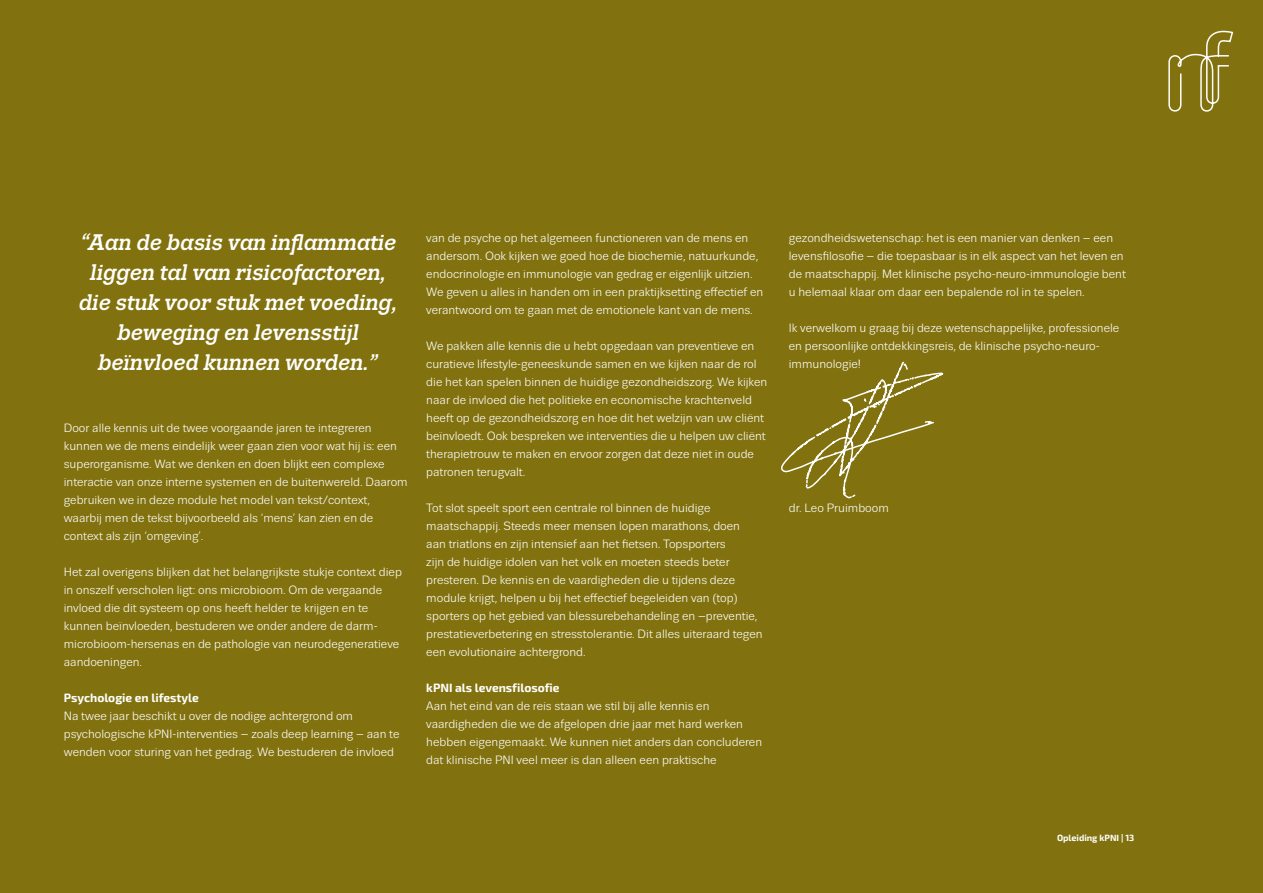
<style>
.page{position:relative;width:1263px;height:893px;background:#82720f}
.page>*{position:absolute;margin:0;border:0;box-sizing:border-box;transform-origin:0 0}
.t1{font:italic 500 22.5px/30px "Trivia Slab";color:#fff;text-align:center}
.t2{font:12px/18px "Trivia Sans";color:#fff}
.t3{font:700 12px "Exo 2";color:#fff}
.t4{font:700 9px "Exo 2";color:#fff}
</style>
<div class="page">
<svg style="left:1168px;top:30px;width:66px;height:82px"></svg>
<svg style="left:781px;top:361px;width:163px;height:138px"></svg>
<h1 class="t1" style="left:79px;top:227px;width:320px">“Aan de basis van inflammatie liggen tal van risicofactoren, die stuk voor stuk met voeding, beweging en levensstijl beïnvloed kunnen worden.”</h1>
<p class="t2" style="left:64px;top:419px;width:345px">Door alle kennis uit de twee voorgaande jaren te integreren kunnen we de mens eindelijk weer gaan zien voor wat hij is: een superorganisme. Wat we denken en doen blijkt een complexe interactie van onze interne systemen en de buitenwereld. Daarom gebruiken we in deze module het model van tekst/context, waarbij men de tekst bijvoorbeeld als ‘mens’ kan zien en de context als zijn ‘omgeving’.</p>
<p class="t2" style="left:64px;top:563px;width:340px">Het zal overigens blijken dat het belangrijkste stukje context diep in onszelf verscholen ligt: ons microbioom. Om de vergaande invloed die dit systeem op ons heeft helder te krijgen en te kunnen beïnvloeden, bestuderen we onder andere de darm&shy;microbioom-hersenas en de pathologie van neurodegeneratieve aandoeningen.</p>
<p class="t3" style="left:64px;top:691px;width:137px">Psychologie en lifestyle</p>
<p class="t2" style="left:64px;top:707px;width:337px">Na twee jaar beschikt u over de nodige achtergrond om psychologische kPNI-interventies – zoals deep learning – aan te wenden voor sturing van het gedrag. We bestuderen de invloed</p>
<p class="t2" style="left:426px;top:229px;width:338px">van de psyche op het algemeen functioneren van de mens en andersom. Ook kijken we goed hoe de biochemie, natuurkunde, endocrinologie en immunologie van gedrag er eigenlijk uitzien.<br>We geven u alles in handen om in een praktijksetting effectief en verantwoord om te gaan met de emotionele kant van de mens.</p>
<p class="t2" style="left:426px;top:337px;width:342px">We pakken alle kennis die u hebt opgedaan van preventieve en curatieve lifestyle-geneeskunde samen en we kijken naar de rol die het kan spelen binnen de huidige gezondheidszorg. We kijken naar de invloed die het politieke en economische krachtenveld heeft op de gezondheidszorg en hoe dit het welzijn van uw cliënt beïnvloedt. Ook bespreken we interventies die u helpen uw cliënt therapietrouw te maken en ervoor zorgen dat deze niet in oude patronen terugvalt.</p>
<p class="t2" style="left:426px;top:499px;width:338px">Tot slot speelt sport een centrale rol binnen de huidige maatschappij. Steeds meer mensen lopen marathons, doen aan triatlons en zijn intensief aan het fietsen. Topsporters<br>zijn de huidige idolen van het volk en moeten steeds beter presteren. De kennis en de vaardigheden die u tijdens deze module krijgt, helpen u bij het effectief begeleiden van (top) sporters op het gebied van blessurebehandeling en –preventie, prestatieverbetering en stresstolerantie. Dit alles uiteraard tegen een evolutionaire achtergrond.</p>
<p class="t3" style="left:426px;top:681px;width:135px">kPNI als levensfilosofie</p>
<p class="t2" style="left:426px;top:697px;width:337px">Aan het eind van de reis staan we stil bij alle kennis en vaardigheden die we de afgelopen drie jaar met hard werken hebben eigengemaakt. We kunnen niet anders dan concluderen dat klinische PNI veel meer is dan alleen een praktische</p>
<p class="t2" style="left:789px;top:229px;width:338px">gezondheidswetenschap: het is een manier van denken – een levensfilosofie – die toepasbaar is in elk aspect van het leven en de maatschappij. Met klinische psycho-neuro-immunologie bent u helemaal klaar om daar een bepalende rol in te spelen.</p>
<p class="t2" style="left:789px;top:319px;width:332px">Ik verwelkom u graag bij deze wetenschappelijke, professionele en persoonlijke ontdekkingsreis, de klinische psycho-neuro&shy;immunologie!</p>
<p class="t2" style="left:789px;top:499px;width:101px">dr. Leo Pruimboom</p>
<p class="t4" style="left:1057px;top:832px;width:79px">Opleiding kPNI | 13</p>
</div>
